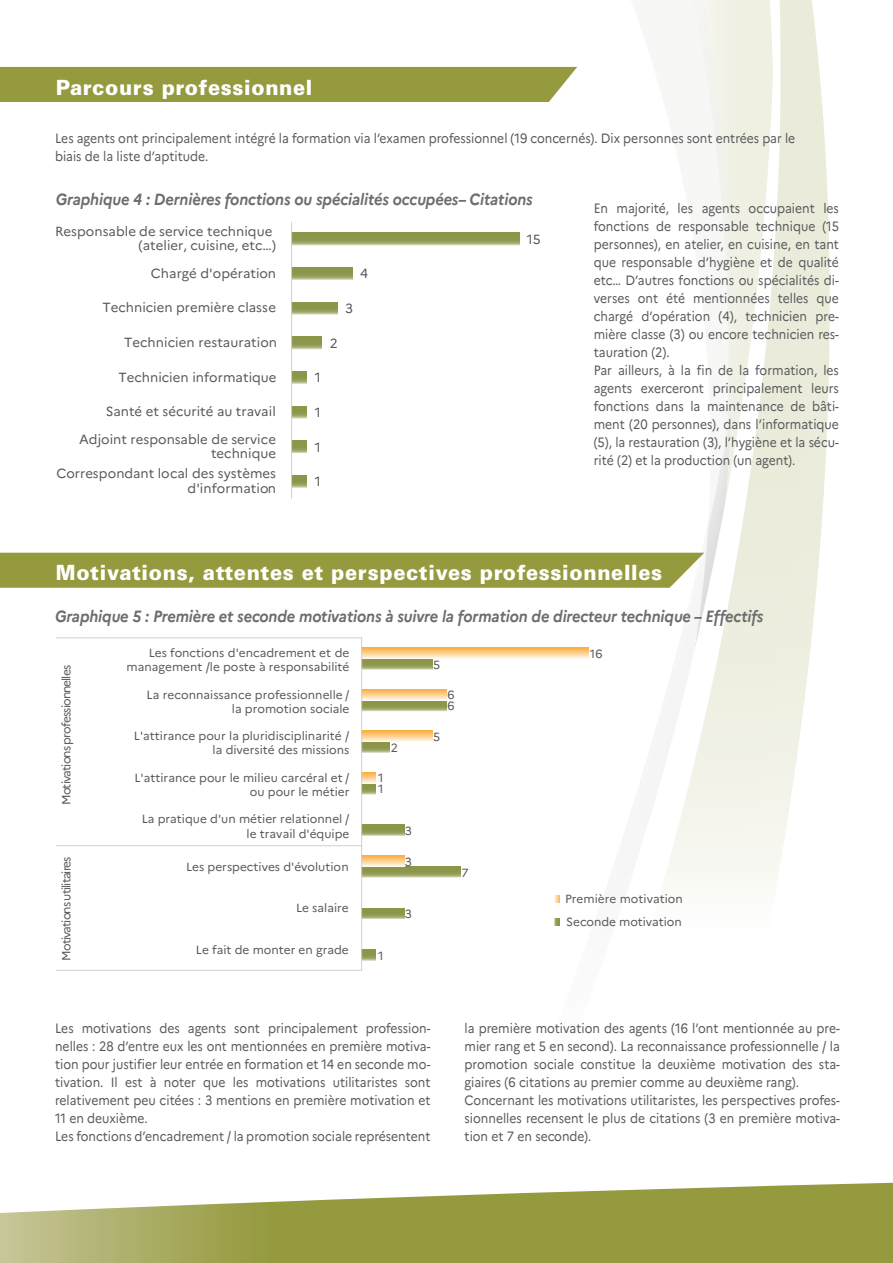
<style>
.page{position:relative;width:893px;height:1263px;background:#fff}
.page>*{position:absolute;margin:0;border:0;box-sizing:border-box;transform-origin:0 0}
.t1{font:900 21px "Univers";letter-spacing:.03em;color:#fff;scale:.95 1}
.t2{font:italic 700 16.2px "Marianne";letter-spacing:-.01em;color:#6c6d70;scale:.93 1}
.t3{font:13.5px/18px "Marianne";color:#57585a;scale:.9 1}
.t4{font:13.2px/14.4px "Marianne";color:#57585a;text-align:right}
.t5{font:11.85px/14.2px "Marianne";color:#57585a;text-align:right}
.t6{font:11.85px "Marianne";letter-spacing:-.07em;color:#57585a}
.t7{font:11.85px "Marianne";letter-spacing:-.075em;color:#57585a}
</style>
<div class="page">
<svg style="left:531px;top:0;width:299px;height:827px"></svg>
<svg style="left:0;top:1182px;width:893px;height:81px"></svg>
<div style="left:0;top:67px;width:577px;height:35px;background:#959a3e"></div>
<div style="left:0;top:553px;width:704px;height:35px;background:#959a3e"></div>
<svg style="left:292px;top:475px;width:15px;height:13px"></svg>
<svg style="left:292px;top:441px;width:15px;height:12px"></svg>
<svg style="left:292px;top:406px;width:15px;height:12px"></svg>
<svg style="left:292px;top:371px;width:15px;height:13px"></svg>
<svg style="left:292px;top:337px;width:30px;height:12px"></svg>
<svg style="left:292px;top:302px;width:45px;height:12px"></svg>
<svg style="left:292px;top:268px;width:60px;height:12px"></svg>
<svg style="left:292px;top:233px;width:227px;height:12px;background:#969f5b"></svg>
<hr style="left:291px;top:222px;width:1px;height:277px;background:#cfd1d0">
<svg style="left:362px;top:950px;width:14px;height:10px"></svg>
<svg style="left:362px;top:908px;width:42px;height:11px"></svg>
<svg style="left:362px;top:866px;width:99px;height:11px"></svg>
<svg style="left:362px;top:825px;width:42px;height:11px"></svg>
<svg style="left:362px;top:783px;width:14px;height:11px"></svg>
<svg style="left:362px;top:742px;width:28px;height:11px"></svg>
<svg style="left:362px;top:701px;width:85px;height:10px"></svg>
<svg style="left:362px;top:658px;width:70px;height:11px"></svg>
<svg style="left:362px;top:856px;width:42px;height:10px"></svg>
<svg style="left:362px;top:772px;width:14px;height:11px"></svg>
<svg style="left:362px;top:731px;width:70px;height:11px"></svg>
<svg style="left:362px;top:689px;width:85px;height:11px"></svg>
<svg style="left:362px;top:648px;width:226px;height:10px;background:#fdd091"></svg>
<hr style="left:361px;top:638px;width:1px;height:332px;background:#cfd1d0">
<hr style="left:82px;top:637px;width:280px;height:1px;background:#cfd1d0">
<hr style="left:82px;top:845px;width:280px;height:1px;background:#cfd1d0">
<hr style="left:82px;top:970px;width:280px;height:1px;background:#cfd1d0">
<svg style="left:56px;top:637px;width:26px;height:1px"></svg>
<svg style="left:56px;top:845px;width:26px;height:1px"></svg>
<svg style="left:56px;top:970px;width:26px;height:1px"></svg>
<svg style="left:554px;top:896px;width:6px;height:6px"></svg>
<svg style="left:554px;top:919px;width:6px;height:6px"></svg>
<h1 class="t1" style="left:56px;top:74px;width:272px">Parcours professionnel</h1>
<p class="t3" style="left:55px;top:129px;width:824px">Les agents ont principalement intégré la formation via l’examen professionnel (19 concernés). Dix personnes sont entrées par le biais de la liste d’aptitude.</p>
<p class="t2" style="left:56px;top:189px;width:514px">Graphique 4 : Dernières fonctions ou spécialités occupées– Citations</p>
<p class="t4" style="left:55px;top:224px;width:223px">Responsable de service technique (atelier, cuisine, etc…)</p>
<p class="t4" style="left:151px;top:266px;width:127px">Chargé d'opération</p>
<p class="t4" style="left:103px;top:300px;width:175px">Technicien première classe</p>
<p class="t4" style="left:124px;top:335px;width:155px">Technicien restauration</p>
<p class="t4" style="left:118px;top:370px;width:160px">Technicien informatique</p>
<p class="t4" style="left:106px;top:404px;width:172px">Santé et sécurité au travail</p>
<p class="t4" style="left:79px;top:432px;width:198px">Adjoint responsable de service technique</p>
<p class="t4" style="left:57px;top:466px;width:221px">Correspondant local des systèmes d'information</p>
<p class="t4" style="left:315px;top:370px;width:8px">1</p>
<p class="t4" style="left:315px;top:405px;width:8px">1</p>
<p class="t4" style="left:315px;top:440px;width:8px">1</p>
<p class="t4" style="left:315px;top:474px;width:8px">1</p>
<p class="t4" style="left:360px;top:266px;width:9px">4</p>
<p class="t4" style="left:345px;top:301px;width:9px">3</p>
<p class="t4" style="left:330px;top:336px;width:9px">2</p>
<p class="t4" style="left:527px;top:232px;width:16px">15</p>
<p class="t3" style="left:594px;top:200px;width:274px">En majorité, les agents occupaient les fonctions de responsable technique (15 personnes), en atelier, en cuisine, en tant que responsable d’hygiène et de qualité etc… D’autres fonctions ou spécialités di&shy;verses ont été mentionnées telles que chargé d’opération (4), technicien pre&shy;mière classe (3) ou encore technicien res&shy;tauration (2).<br>Par ailleurs, à la fin de la formation, les agents exerceront principalement leurs fonctions dans la maintenance de bâti&shy;ment (20 personnes), dans l’informatique (5), la restauration (3), l’hygiène et la sécu&shy;rité (2) et la production (un agent).</p>
<h1 class="t1" style="left:56px;top:560px;width:640px">Motivations, attentes et perspectives professionnelles</h1>
<p class="t2" style="left:55px;top:607px;width:763px">Graphique 5 : Première et seconde motivations à suivre la formation de directeur technique – Effectifs</p>
<p class="t6" style="left:59px;top:805px;width:141px;rotate:-90deg">Motivations professionnelles</p>
<p class="t7" style="left:59px;top:961px;width:106px;rotate:-90deg">Motivations utilitaires</p>
<p class="t5" style="left:127px;top:646px;width:224px">Les fonctions d'encadrement et de management /le poste à responsabilité</p>
<p class="t5" style="left:147px;top:687px;width:204px">La reconnaissance professionnelle / la promotion sociale</p>
<p class="t5" style="left:134px;top:729px;width:217px">L'attirance pour la pluridisciplinarité / la diversité des missions</p>
<p class="t5" style="left:134px;top:770px;width:217px">L'attirance pour le milieu carcéral et / ou pour le métier</p>
<p class="t5" style="left:142px;top:812px;width:209px">La pratique d'un métier relationnel / le travail d'équipe</p>
<p class="t5" style="left:186px;top:859px;width:164px">Les perspectives d'évolution</p>
<p class="t5" style="left:296px;top:901px;width:54px">Le salaire</p>
<p class="t5" style="left:196px;top:942px;width:154px">Le fait de monter en grade</p>
<p class="t5" style="left:378px;top:771px;width:7px">1</p>
<p class="t5" style="left:378px;top:782px;width:7px">1</p>
<p class="t5" style="left:391px;top:740px;width:9px">2</p>
<p class="t5" style="left:405px;top:823px;width:9px">3</p>
<p class="t5" style="left:405px;top:854px;width:9px">3</p>
<p class="t5" style="left:378px;top:948px;width:7px">1</p>
<p class="t5" style="left:405px;top:907px;width:9px">3</p>
<p class="t5" style="left:433px;top:657px;width:9px">5</p>
<p class="t5" style="left:447px;top:688px;width:9px">6</p>
<p class="t5" style="left:447px;top:699px;width:9px">6</p>
<p class="t5" style="left:433px;top:729px;width:9px">5</p>
<p class="t5" style="left:461px;top:865px;width:9px">7</p>
<p class="t5" style="left:590px;top:646px;width:14px">16</p>
<p class="t5" style="left:565px;top:887px;width:119px;line-height:23.1px;text-align:left">Première motivation<br>Seconde motivation</p>
<p class="t3" style="left:55px;top:1019px;width:419px">Les motivations des agents sont principalement profession&shy;nelles : 28 d’entre eux les ont mentionnées en première motiva&shy;tion pour justifier leur entrée en formation et 14 en seconde mo&shy;tivation. Il est à noter que les motivations utilitaristes sont relativement peu citées : 3 mentions en première motivation et 11 en deuxième.<br>Les fonctions d’encadrement / la promotion sociale représentent</p>
<p class="t3" style="left:465px;top:1019px;width:419px">la première motivation des agents (16 l’ont mentionnée au pre&shy;mier rang et 5 en second). La reconnaissance professionnelle / la promotion sociale constitue la deuxième motivation des sta&shy;giaires (6 citations au premier comme au deuxième rang).<br>Concernant les motivations utilitaristes, les perspectives profes&shy;sionnelles recensent le plus de citations (3 en première motiva&shy;tion et 7 en seconde).</p>
</div>
